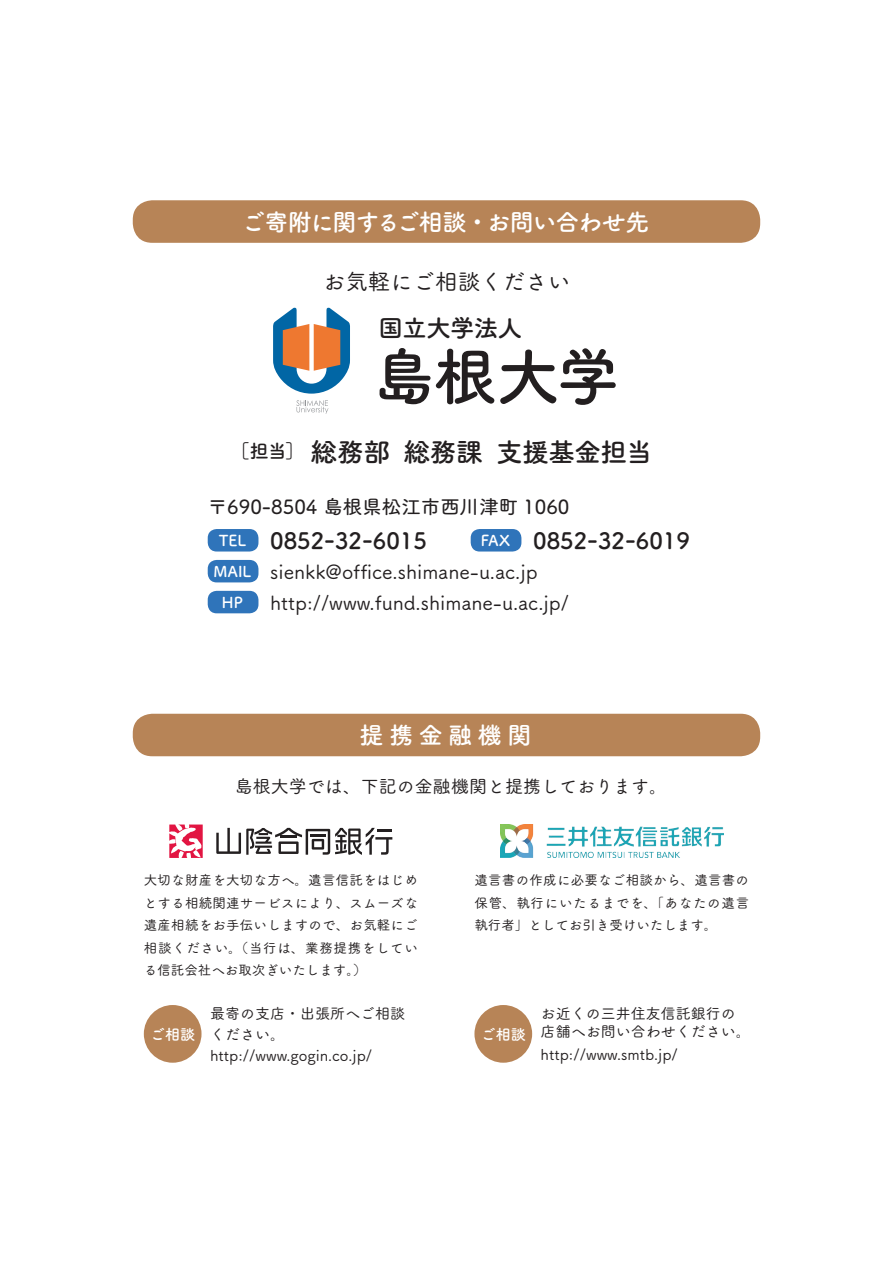
<style>
.page{position:relative;width:893px;height:1263px;background:#fff}
.page>*{position:absolute;margin:0;border:0;box-sizing:border-box;transform-origin:0 0}
.t1{font:63px "Tsuku A Rd Gothic Std B";color:#231f20}
.t2{font:26.7px "Tsuku A Rd Gothic Std B";letter-spacing:-.015em;color:#231f20}
.t3{font:24.45px "Tsuku A Rd Gothic Std B";letter-spacing:-.025em;color:#231f20}
.t4{font:24px "Tsuku A Rd Gothic Std B";letter-spacing:-.035em;color:#fff}
.t5{font:22.5px "Tsuku A Rd Gothic Std B";color:#231f20}
.t6{font:22.5px "Tsuku A Rd Gothic Std M";color:#231f20}
.t7{font:19.5px/30.9px "Tsuku A Rd Gothic Std M";color:#231f20}
.t8{font:19.5px "Tsuku A Rd Gothic Std D";color:#231f20}
.t9{font:18px "Tsuku A Rd Gothic Std M";color:#231f20}
.t10{font:15px/21px "Tsuku A Rd Gothic Std M";color:#231f20}
.t11{font:15px/30.9px "Tsuku A Rd Gothic Std B";color:#fff;text-align:center}
.t12{font:13.5px/22.5px "Tsuku A Rd Gothic Std M";letter-spacing:.02em;color:#231f20;text-align:justify}
.s1{font-size:18.9px}
</style>
<div class="page">
<div style="left:133px;top:714px;width:627px;height:42px;background:#b78457;border-radius:20px"></div>
<div style="left:133px;top:200px;width:627px;height:43px;background:#b78457;border-radius:20px"></div>
<div style="left:208px;top:529px;width:50px;height:22px;background:#2f74ba;border-radius:9px"></div>
<div style="left:208px;top:560px;width:50px;height:22px;background:#2f74ba;border-radius:9px"></div>
<div style="left:208px;top:591px;width:50px;height:22px;background:#2f74ba;border-radius:9px"></div>
<div style="left:471px;top:529px;width:50px;height:22px;background:#2f74ba;border-radius:9px"></div>
<svg style="left:216px;top:828px;width:176px;height:27px"></svg>
<svg style="left:169px;top:824px;width:34px;height:34px"></svg>
<div style="left:144px;top:1005px;width:58px;height:58px;background:#b78457;border-radius:50%"></div>
<img style="left:500px;top:824px;width:224px;height:34px">
<div style="left:474px;top:1005px;width:58px;height:58px;background:#b78457;border-radius:50%"></div>
<svg style="left:296px;top:400px;width:32px;height:14px"></svg>
<svg style="left:273px;top:307px;width:77px;height:87px"></svg>
<h3 class="t4" style="left:242px;top:203px;width:409px">ご寄附に関するご相談・お問い合わせ先</h3>
<h3 class="t6" style="left:323px;top:264px;width:249px">お気軽にご相談ください</h3>
<h3 class="t3" style="left:379px;top:309px;width:145px">国立大学法人</h3>
<h1 class="t1" style="left:372px;top:328px;width:249px">島根大学</h1>
<h2 class="t2" style="left:231px;top:431px;width:423px"><span class="s1">［担当］</span>総務部総務課支援基金担当</h2>
<h3 class="t8" style="left:208px;top:492px;width:363px">〒690-8504 島根県松江市西川津町 1060</h3>
<h3 class="t5" style="left:270px;top:523px;width:158px">0852-32-6015</h3>
<h3 class="t5" style="left:533px;top:523px;width:158px">0852-32-6019</h3>
<p class="t11" style="left:213px;top:524px;width:40px">TEL<br>MAIL<br>HP</p>
<p class="t11" style="left:481px;top:524px;width:31px">FAX</p>
<h3 class="t7" style="left:270px;top:555px;width:300px">sienkk@office.shimane-u.ac.jp http://www.fund.shimane-u.ac.jp/</h3>
<h3 class="t4" style="left:360px;top:716px;width:174px">提携金融機関</h3>
<h3 class="t9" style="left:235px;top:773px;width:434px">島根大学では、下記の金融機関と提携しております。</h3>
<p class="t12" style="left:144px;top:868px;width:276px">大切な財産を大切な方へ。遺言信託をはじめとする相続関連サービスにより、スムーズな遺産相続をお手伝いしますので、お気軽にご相談ください。（当行は、業務提携をしている信託会社へお取次ぎいたします。）</p>
<p class="t11" style="left:150px;top:1017px;width:46px">ご相談</p>
<p class="t10" style="left:210px;top:1001px;width:197px">最寄の支店・出張所へご相談ください。http://www.gogin.co.jp/</p>
<p class="t12" style="left:474px;top:868px;width:276px">遺言書の作成に必要なご相談から、遺言書の保管、執行にいたるまでを、「あなたの遺言執行者」としてお引き受けいたします。</p>
<p class="t11" style="left:481px;top:1017px;width:46px">ご相談</p>
<p class="t10" style="left:541px;top:1004px;width:211px;line-height:18px">お近くの三井住友信託銀行の店舗へお問い合わせください。</p>
<p class="t10" style="left:541px;top:1043px;width:139px">http://www.smtb.jp/</p>
</div>
